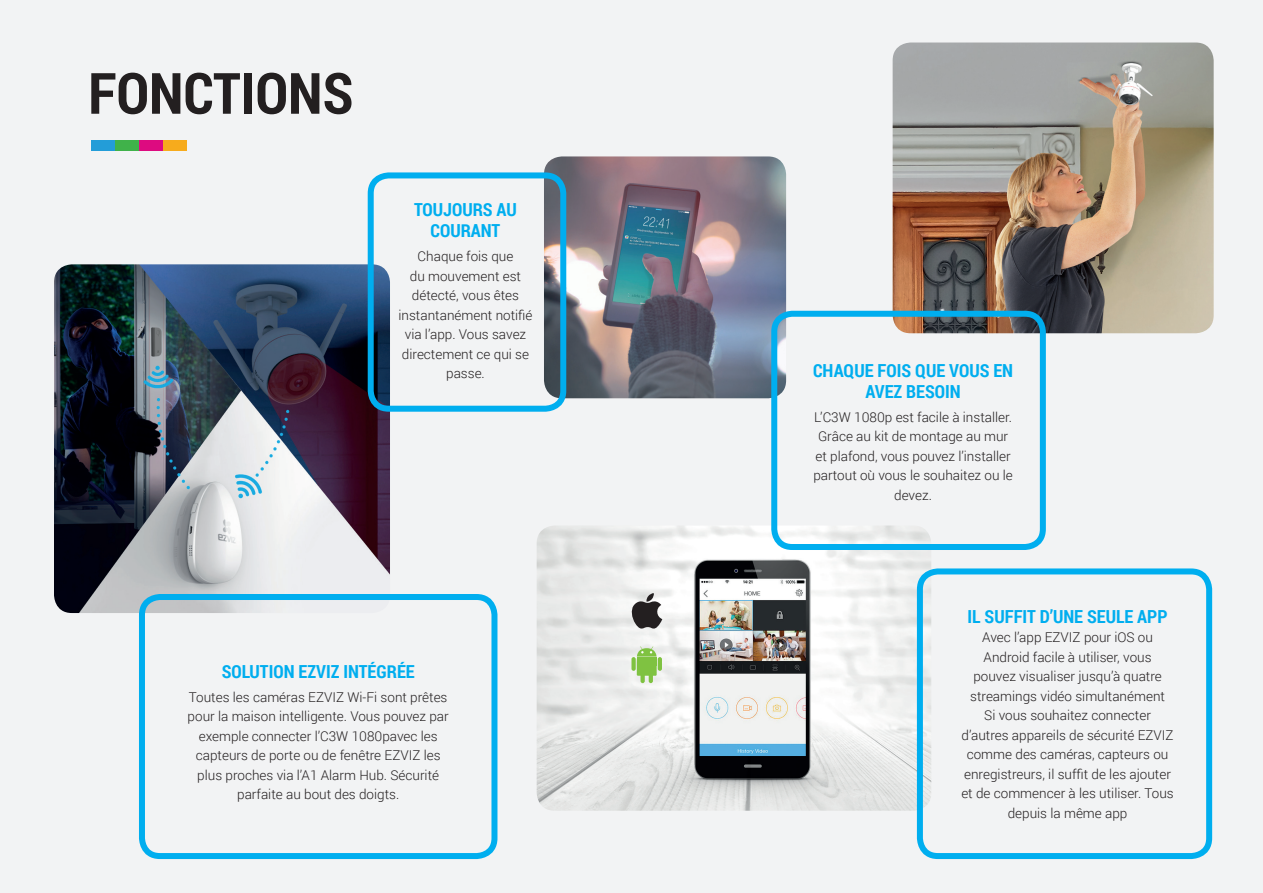
<style>
.page{position:relative;width:1263px;height:893px;background:#f2f3f4}
.page>*{position:absolute;margin:0;border:0;box-sizing:border-box;transform-origin:0 0}
.grote_titel{font:700 57px "Roboto Condensed";color:#231f20}
.titel{font:700 18px/21.6px "Roboto Condensed";color:#00aeef;text-align:center}
.body{font:300 13.5px/19.5px "Roboto";color:#231f20;text-align:center}
.titel-2{font:300 13.5px/19.5px "Roboto";color:#231f20;text-align:center}
</style>
<div class="page">
<div style="left:91px;top:140px;width:24px;height:10px;background:#239dd8"></div>
<div style="left:115px;top:140px;width:24px;height:10px;background:#40b24a"></div>
<div style="left:139px;top:140px;width:24px;height:10px;background:#dd0b80"></div>
<div style="left:163px;top:140px;width:24px;height:10px;background:#f7ab1c"></div>
<img style="left:893px;top:43px;width:321px;height:290px">
<img style="left:54px;top:264px;width:336px;height:349px">
<img style="left:544px;top:156px;width:242px;height:242px">
<img style="left:537px;top:525px;width:394px;height:286px">
<svg style="left:631px;top:593px;width:31px;height:36px"></svg>
<div style="left:637px;top:658px;width:20px;height:18px;background:#7fc241"></div>
<hr style="left:658px;top:657px;width:4px;height:14px;background:#7fc241;border-radius:2px">
<div style="left:631px;top:657px;width:5px;height:14px;background:#7fc241;border-radius:2px"></div>
<svg style="left:637px;top:646px;width:20px;height:11px"></svg>
<hr style="left:649px;top:669px;width:4px;height:14px;background:#7fc241;border-radius:2px">
<div style="left:640px;top:669px;width:5px;height:14px;background:#7fc241;border-radius:2px"></div>
<div style="left:771px;top:311px;width:275px;height:239px;border:6px solid #00aeef;border-radius:18px"></div>
<div style="left:368px;top:172px;width:198px;height:240px;border:6px solid #00aeef;border-radius:18px"></div>
<div style="left:139px;top:594px;width:358px;height:265px;border:6px solid #00aeef;border-radius:18px"></div>
<div style="left:917px;top:568px;width:295px;height:291px;border:6px solid #00aeef;border-radius:18px"></div>
<p class="grote_titel" style="left:88px;top:53px;width:267px">FONCTIONS</p>
<p class="titel" style="left:414px;top:198px;width:104px">TOUJOURS AU<br>COURANT</p>
<p class="body" style="left:398px;top:246px;width:135px">Chaque fois que<br>du mouvement est détecté, vous êtes instantanément notifié via l’app. Vous savez directement ce qui se passe.</p>
<p class="titel" style="left:222px;top:660px;width:194px">SOLUTION EZVIZ INTÉGRÉE</p>
<p class="body" style="left:188px;top:687px;width:263px">Toutes les caméras EZVIZ Wi-Fi sont prêtes pour la maison intelligente. Vous pouvez par exemple connecter l’C3W 1080pavec les capteurs de porte ou de fenêtre EZVIZ les plus proches via l’A1 Alarm Hub. Sécurité parfaite au bout des doigts.</p>
<p class="titel" style="left:813px;top:359px;width:202px">CHAQUE FOIS QUE VOUS EN<br>AVEZ BESOIN</p>
<p class="body" style="left:813px;top:407px;width:201px">L’C3W 1080p est facile à installer.<br>Grâce au kit de montage au mur et plafond, vous pouvez l’installer partout où vous le souhaitez ou le devez.</p>
<p class="titel" style="left:967px;top:605px;width:201px">IL SUFFIT D’UNE SEULE APP</p>
<p class="titel-2" style="left:961px;top:627px;width:214px">Avec l’app EZVIZ pour iOS ou<br>Android facile à utiliser, vous pouvez visualiser jusqu’à quatre streamings vidéo simultanément<br>Si vous souhaitez connecter d’autres appareils de sécurité EZVIZ comme des caméras, capteurs ou enregistreurs, il suffit de les ajouter et de commencer à les utiliser. Tous depuis la même app</p>
</div>
